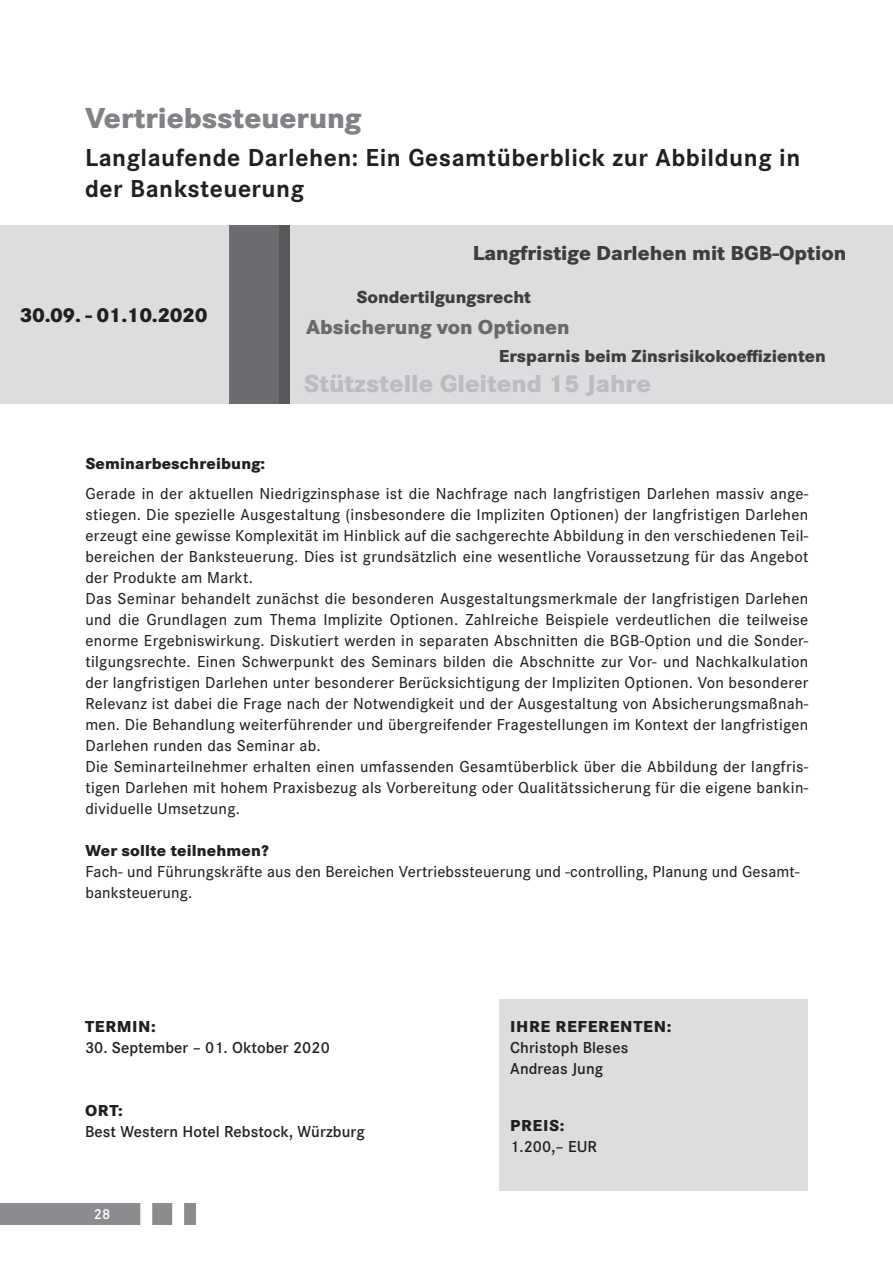
<style>
.page{position:relative;width:893px;height:1263px;background:#fff}
.page>*{position:absolute;margin:0;border:0;box-sizing:border-box;transform-origin:0 0}
.t1{font:800 30px "Corporate S";color:#808285}
.t2{font:700 25.5px/30.6px "Corporate S";letter-spacing:.02em;color:#231f20}
.t3{font:800 25.5px "Corporate S";color:#bcbdc0}
.t4{font:800 21px "Corporate S";color:#3e3e3f}
.t5{font:800 21px "Corporate S";color:#69696c}
.t6{font:800 21px "Corporate S";letter-spacing:-.02em;color:#231f20}
.t7{font:800 18px "Corporate S";color:#3e3e3f}
.t8{font:500 16.5px/21px "Corporate S";letter-spacing:.02em;color:#231f20}
.t9{font:600 16.5px/21px "Corporate S";letter-spacing:.005em;color:#231f20}
.t10{font:800 16.5px "Corporate S";letter-spacing:.01em;color:#231f20}
.t11{font:800 16.5px "Corporate S";letter-spacing:.04em;color:#231f20}
.t12{font:600 15px "Corporate S";color:#fff}
</style>
<div class="page">
<div style="left:0;top:1203px;width:196px;height:22px;background:#8a8c8f"></div>
<div style="left:172px;top:1184px;width:12px;height:51px;background:#fff"></div>
<div style="left:140px;top:1188px;width:12px;height:51px;background:#fff"></div>
<div style="left:500px;top:999px;width:308px;height:192px;background:#dcdddf"></div>
<div style="left:0;top:225px;width:893px;height:179px;background:#dcdddf"></div>
<div style="left:230px;top:225px;width:59px;height:179px;background:#6c6d70"></div>
<div style="left:280px;top:225px;width:10px;height:179px;background:#57585a"></div>
<h1 class="t1" style="left:85px;top:97px;width:278px">Vertriebssteuerung</h1>
<h2 class="t2" style="left:85px;top:141px;width:717px">Langlaufende Darlehen: Ein Gesamtüberblick zur Abbildung in der Banksteuerung</h2>
<p class="t6" style="left:20px;top:301px;width:189px">30.09. - 01.10.2020</p>
<p class="t4" style="left:473px;top:238px;width:375px">Langfristige Darlehen mit BGB-Option</p>
<p class="t7" style="left:356px;top:285px;width:176px">Sondertilgungsrecht</p>
<p class="t5" style="left:306px;top:312px;width:265px">Absicherung von Optionen</p>
<p class="t7" style="left:499px;top:344px;width:329px">Ersparnis beim Zinsrisikokoeffizienten</p>
<h2 class="t3" style="left:304px;top:366px;width:349px">Stützstelle Gleitend 15 Jahre</h2>
<p class="t10" style="left:85px;top:452px;width:181px">Seminarbeschreibung:</p>
<p class="t8" style="left:85px;top:482px;width:724px">Gerade in der aktuellen Niedrigzinsphase ist die Nachfrage nach langfristigen Darlehen massiv ange&shy;stiegen. Die spezielle Ausgestaltung (insbesondere die Impliziten Optionen) der langfristigen Darlehen erzeugt eine gewisse Komplexität im Hinblick auf die sachgerechte Abbildung in den verschiedenen Teil&shy;bereichen der Banksteuerung. Dies ist grundsätzlich eine wesentliche Voraussetzung für das Angebot der Produkte am Markt.<br>Das Seminar behandelt zunächst die besonderen Ausgestaltungsmerkmale der langfristigen Darlehen und die Grundlagen zum Thema Implizite Optionen. Zahlreiche Beispiele verdeutlichen die teilweise enorme Ergebniswirkung. Diskutiert werden in separaten Abschnitten die BGB-Option und die Sonder&shy;tilgungsrechte. Einen Schwerpunkt des Seminars bilden die Abschnitte zur Vor- und Nachkalkulation der langfristigen Darlehen unter besonderer Berücksichtigung der Impliziten Optionen. Von besonderer Relevanz ist dabei die Frage nach der Notwendigkeit und der Ausgestaltung von Absicherungsmaßnah&shy;men. Die Behandlung weiterführender und übergreifender Fragestellungen im Kontext der langfristigen Darlehen runden das Seminar ab.<br>Die Seminarteilnehmer erhalten einen umfassenden Gesamtüberblick über die Abbildung der langfris&shy;tigen Darlehen mit hohem Praxisbezug als Vorbereitung oder Qualitätssicherung für die eigene bankin&shy;dividuelle Umsetzung.</p>
<p class="t10" style="left:85px;top:839px;width:185px">Wer sollte teilnehmen?</p>
<p class="t8" style="left:85px;top:860px;width:716px">Fach- und Führungskräfte aus den Bereichen Vertriebssteuerung und -controlling, Planung und Gesamt&shy;banksteuerung.</p>
<p class="t10" style="left:85px;top:1015px;width:22px">Termin</p>
<p class="t10" style="left:151px;top:1015px;width:6px">:</p>
<p class="t9" style="left:85px;top:1036px;width:246px">30. September – 01. Oktober 2020</p>
<p class="t10" style="left:85px;top:1099px;width:39px">Ort:</p>
<p class="t9" style="left:85px;top:1120px;width:281px">Best Western Hotel Rebstock, Würzburg</p>
<p class="t12" style="left:94px;top:1204px;width:18px">28</p>
<p class="t11" style="left:510px;top:1015px;width:163px">IHRE REFERENTEN:</p>
<p class="t9" style="left:510px;top:1036px;width:120px">Christoph Bleses<br>Andreas Jung</p>
<p class="t10" style="left:510px;top:1114px;width:21px">Preis</p>
<p class="t10" style="left:560px;top:1114px;width:6px">:</p>
<p class="t9" style="left:510px;top:1135px;width:88px">1.200,– EUR</p>
</div>
